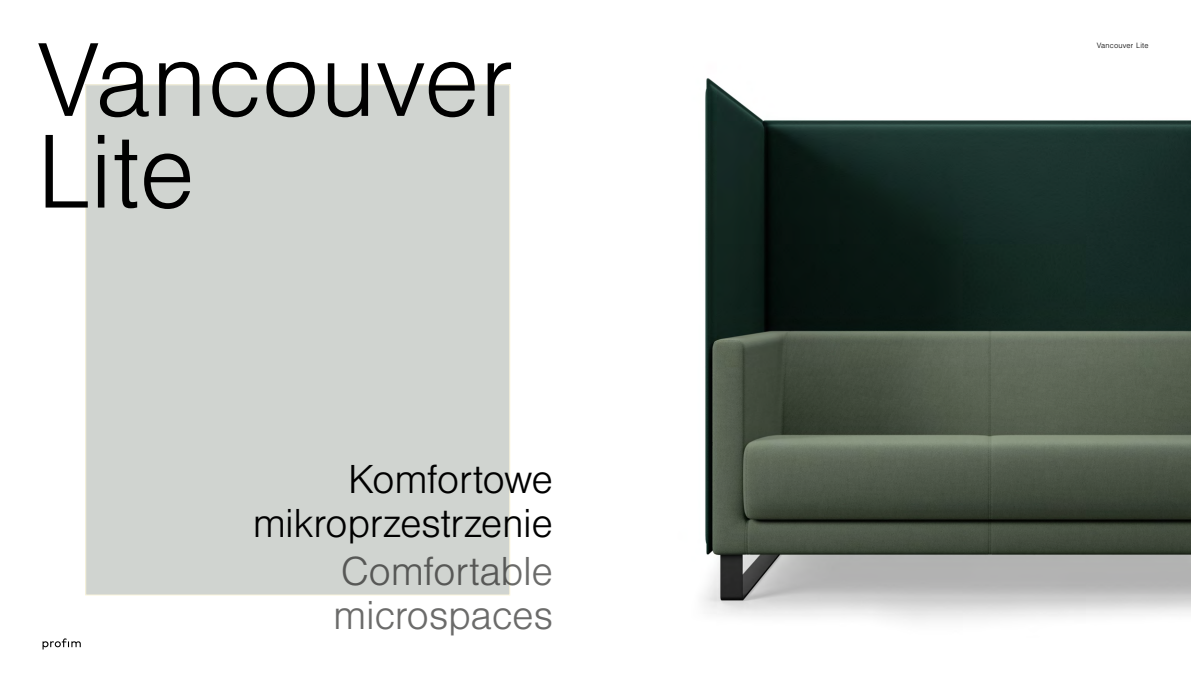
<style>
.page{position:relative;width:1191px;height:681px;background:#fff}
.page>*{position:absolute;margin:0;border:0;box-sizing:border-box;transform-origin:0 0}
.t1{font:300 108.8px/91.6px "Nimbus San";color:#000}
.t2{font:300 42px/44px "Nimbus San";letter-spacing:-.01em;color:#000;text-align:right}
.t3{font:300 42px/44px "Nimbus San";letter-spacing:-.01em;color:#6b6b6a}
.t4{font:300 8px "Nimbus San";letter-spacing:.025em;color:#000}
</style>
<div class="page">
<div style="left:86px;top:85px;width:424px;height:509px;background:#d0d4d0"></div>
<img style="left:703px;top:78px;width:488px;height:543px">
<svg style="left:43px;top:638px;width:38px;height:11px"></svg>
<h1 class="t1" style="left:37px;top:37px;width:478px">Vancouver<br>Lite</h1>
<p class="t4" style="left:1096px;top:41px;width:53px">Vancouver Lite</p>
<p class="t2" style="left:252px;top:458px;width:302px">Komfortowe mikroprzestrzenie</p>
<p class="t3" style="left:333px;top:550px;width:221px">Comfortable microspaces</p>
</div>
